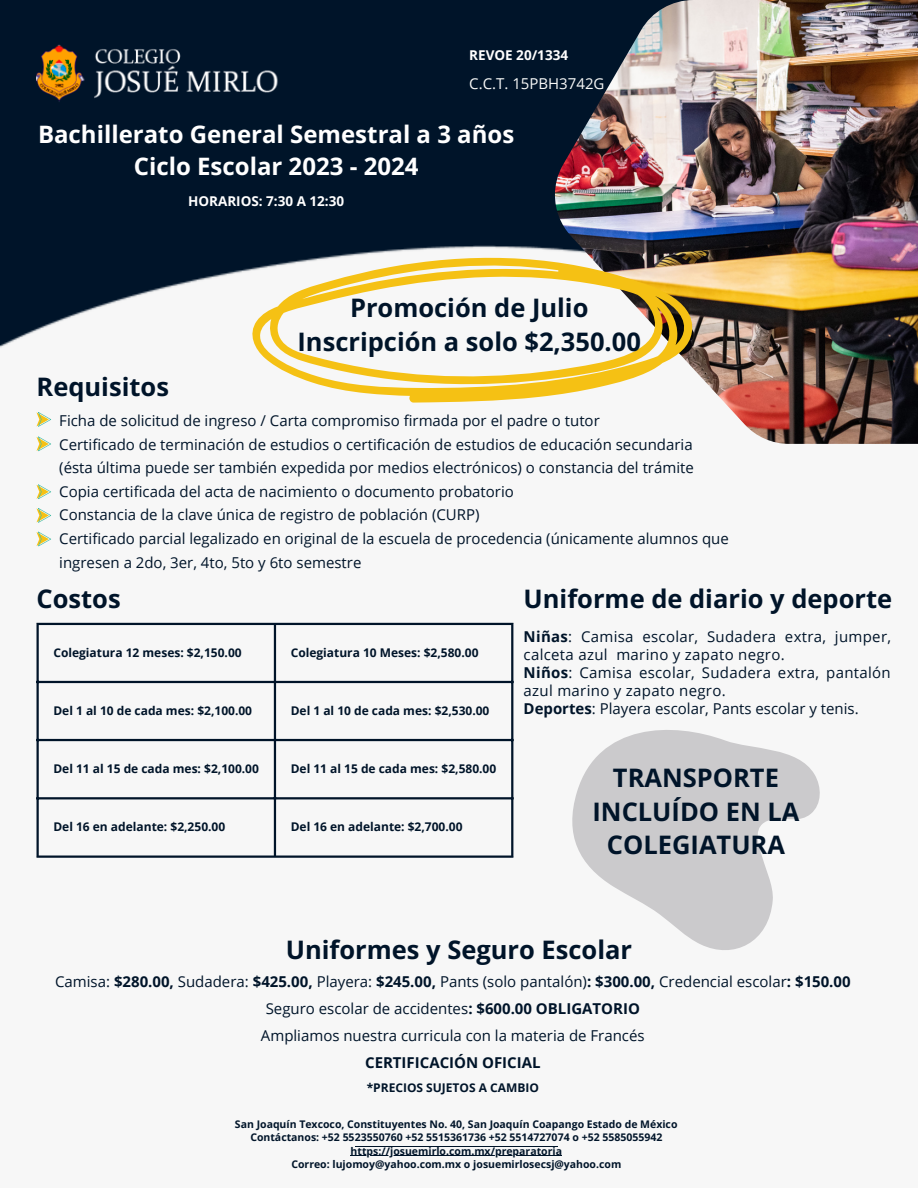
<style>
.page{position:relative;width:918px;height:1188px;background:#001429}
.page>*{position:absolute;margin:0;border:0;box-sizing:border-box;transform-origin:0 0}
.t1{font:700 25.5px/33.8px "Open Sans";color:#001429;text-align:center}
.t2{font:700 24px/32.7px "Open Sans";color:#fff;text-align:center}
.t3{font:15px/23.7px "Open Sans";color:#001429}
.t4{font:15px/18px "Open Sans";letter-spacing:.02em;color:#001429}
.t5{font:700 15px "Open Sans";color:#001429}
.t6{font:15px "Open Sans";color:#f8f9f8}
.t7{font:700 13.5px "Open Sans";color:#fff}
.t8{font:700 12px "Open Sans";color:#001429}
.t9{font:700 10.5px "Open Sans";color:#001429}
.s1{font-weight:700}
</style>
<div class="page">
<div style="left:0;top:245px;width:918px;height:943px;background:#f7f7f7"></div>
<img style="left:555px;top:0;width:363px;height:444px">
<img style="left:37px;top:44px;width:241px;height:58px">
<hr style="left:356px;top:1147px;width:202px;height:1px;background:#001429">
<svg style="left:572px;top:730px;width:248px;height:220px;fill:#cbcacc"></svg>
<svg style="left:248px;top:253px;width:448px;height:150px;fill:#f7f7f7"></svg>
<hr style="left:351px;top:1155px;width:211px;height:1px;background:#001429">
<svg style="left:37px;top:412px;width:14px;height:15px"></svg>
<svg style="left:37px;top:437px;width:14px;height:14px"></svg>
<svg style="left:37px;top:484px;width:14px;height:15px"></svg>
<svg style="left:37px;top:508px;width:14px;height:15px"></svg>
<svg style="left:37px;top:532px;width:14px;height:14px"></svg>
<div style="left:39px;top:625px;width:472px;height:231px;background:#f7f7f7"></div>
<hr style="left:37px;top:625px;width:2px;height:231px;background:#001429">
<hr style="left:274px;top:625px;width:2px;height:231px;background:#001429">
<hr style="left:511px;top:625px;width:2px;height:231px;background:#001429">
<hr style="left:37px;top:623px;width:476px;height:2px;background:#001429">
<hr style="left:37px;top:681px;width:476px;height:2px;background:#001429">
<hr style="left:37px;top:739px;width:476px;height:2px;background:#001429">
<hr style="left:37px;top:797px;width:476px;height:2px;background:#001429">
<hr style="left:37px;top:856px;width:476px;height:2px;background:#001429">
<p class="t7" style="left:469px;top:46px;width:100px">REVOE 20/1334</p>
<p class="t6" style="left:469px;top:73px;width:137px">C.C.T. 15PBH3742G</p>
<p class="t2" style="left:38px;top:117px;width:478px">Bachillerato General Semestral a 3 años<br>Ciclo Escolar 2023 - 2024</p>
<p class="t7" style="left:188px;top:192px;width:158px">HORARIOS: 7:30 A 12:30</p>
<p class="t1" style="left:37px;top:369px;width:134px">Requisitos</p>
<p class="t1" style="left:350px;top:290px;width:240px">Promoción de Julio</p>
<p class="t1" style="left:298px;top:324px;width:345px">Inscripción a solo $2,350.00</p>
<p class="t3" style="left:59px;top:408px;width:542px">Ficha de solicitud de ingreso / Carta compromiso firmada por el padre o tutor</p>
<p class="t3" style="left:59px;top:432px;width:635px">Certificado de terminación de estudios o certificación de estudios de educación secundaria</p>
<p class="t3" style="left:59px;top:456px;width:636px">(ésta última puede ser también expedida por medios electrónicos) o constancia del trámite</p>
<p class="t3" style="left:59px;top:479px;width:456px">Copia certificada del acta de nacimiento o documento probatorio</p>
<p class="t3" style="left:59px;top:503px;width:422px">Constancia de la clave única de registro de población (CURP)</p>
<p class="t3" style="left:59px;top:526px;width:671px">Certificado parcial legalizado en original de la escuela de procedencia (únicamente alumnos que ingresen a 2do, 3er, 4to, 5to y 6to semestre</p>
<p class="t1" style="left:37px;top:581px;width:86px">Costos</p>
<p class="t8" style="left:53px;top:644px;width:190px">Colegiatura 12 meses: $2,150.00</p>
<p class="t8" style="left:291px;top:644px;width:189px">Colegiatura 10 Meses: $2,580.00</p>
<p class="t8" style="left:53px;top:702px;width:200px">Del 1 al 10 de cada mes: $2,100.00</p>
<p class="t8" style="left:291px;top:702px;width:200px">Del 1 al 10 de cada mes: $2,530.00</p>
<p class="t8" style="left:53px;top:760px;width:207px">Del 11 al 15 de cada mes: $2,100.00</p>
<p class="t8" style="left:291px;top:760px;width:207px">Del 11 al 15 de cada mes: $2,580.00</p>
<p class="t8" style="left:53px;top:818px;width:173px">Del 16 en adelante: $2,250.00</p>
<p class="t8" style="left:291px;top:818px;width:173px">Del 16 en adelante: $2,700.00</p>
<p class="t1" style="left:524px;top:581px;width:370px">Uniforme de diario y deporte</p>
<p class="t4" style="left:524px;top:627px;width:369px"><span class="s1">Niñas</span>: Camisa escolar, Sudadera extra, jumper, calceta azul marino y zapato negro.</p>
<p class="t4" style="left:524px;top:663px;width:369px"><span class="s1">Niños</span>: Camisa escolar, Sudadera extra, pantalón azul marino y zapato negro.</p>
<p class="t3" style="left:524px;top:696px;width:337px"><span class="s1">Deportes</span>: Playera escolar, Pants escolar y tenis.</p>
<p class="t1" style="left:593px;top:760px;width:208px">TRANSPORTE<br>INCLUÍDO EN LA<br>COLEGIATURA</p>
<p class="t1" style="left:286px;top:932px;width:348px">Uniformes y Seguro Escolar</p>
<p class="t3" style="left:55px;top:970px;width:797px">Camisa: <span class="s1">$280.00,</span> Sudadera: <span class="s1">$425.00,</span> Playera: <span class="s1">$245.00,</span> Pants (solo pantalón)<span class="s1">: $300.00,</span> Credencial escolar<span class="s1">: $150.00</span></p>
<p class="t3" style="left:266px;top:997px;width:376px">Seguro escolar de accidentes<span class="s1">: $600.00 OBLIGATORIO</span></p>
<p class="t3" style="left:261px;top:1024px;width:385px">Ampliamos nuestra curricula con la materia de Francés</p>
<p class="t5" style="left:365px;top:1052px;width:177px">CERTIFICACIÓN OFICIAL</p>
<p class="t8" style="left:367px;top:1079px;width:174px">*PRECIOS SUJETOS A CAMBIO</p>
<p class="t9" style="left:235px;top:1117px;width:444px">San Joaquín Texcoco, Constituyentes No. 40, San Joaquín Coapango Estado de México</p>
<p class="t9" style="left:250px;top:1130px;width:413px">Contáctanos: +52 5523550760 +52 5515361736 +52 5514727074 o +52 5585055942</p>
<p class="t9" style="left:351px;top:1143px;width:213px">https://josuemirlo.com.mx/preparatoria</p>
<p class="t9" style="left:291px;top:1156px;width:331px">Correo: lujomoy@yahoo.com.mx o josuemirlosecsj@yahoo.com</p>
</div>
